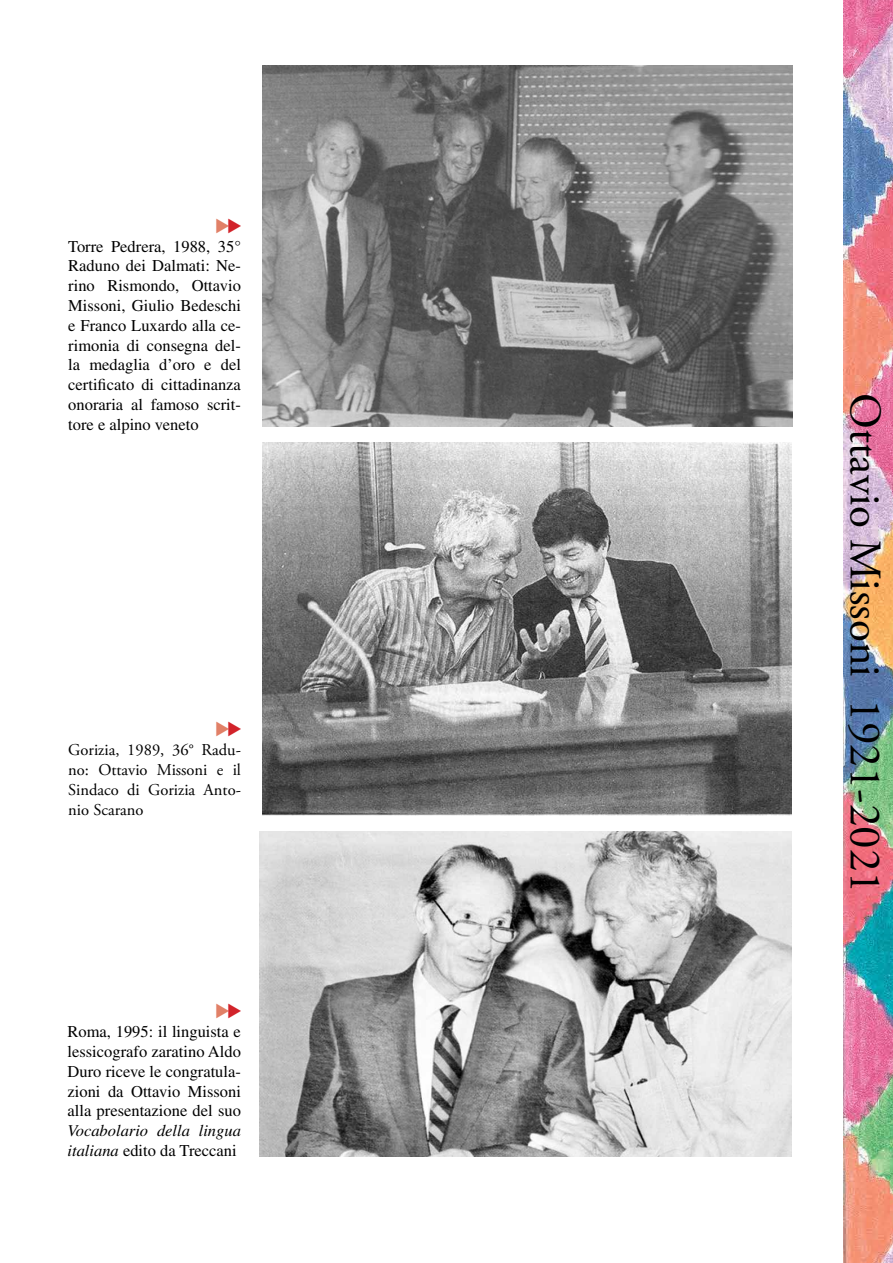
<style>
.page{position:relative;width:893px;height:1263px;background:#fff}
.page>*{position:absolute;margin:0;border:0;box-sizing:border-box;transform-origin:0 0}
.t1{font:45px "Adobe Garamond Pro";color:#000}
.t2{font:16.5px/19.8px "Times LT Std";color:#000;text-align:justify}
.t3{font:16.5px/19.8px "Adobe Garamond Pro";color:#000;text-align:justify}
.t4{font:italic 16.5px/19.8px "Times LT Std";color:#000}
.s1{font-style:normal}
</style>
<div class="page">
<img style="left:844px;top:0;width:49px;height:1263px">
<img style="left:259px;top:832px;width:533px;height:325px">
<img style="left:262px;top:65px;width:531px;height:361px">
<img style="left:262px;top:442px;width:530px;height:374px">
<p class="t2" style="left:68px;top:236px;width:174px">Torre Pedrera, 1988, 35° Raduno dei Dalmati: Ne&shy;rino Rismondo, Ottavio Missoni, Giulio Bedeschi e Franco Luxardo alla ce&shy;rimonia di consegna del&shy;la medaglia d’oro e del certificato di cittadinanza onoraria al famoso scrit&shy;tore e alpino veneto</p>
<p class="t3" style="left:68px;top:741px;width:174px">Gorizia, 1989, 36° Radu&shy;no: Ottavio Missoni e il Sindaco di Gorizia Anto&shy;nio Scarano</p>
<p class="t2" style="left:68px;top:1021px;width:175px">Roma, 1995: il linguista e lessicografo zaratino Aldo Duro riceve le congratula&shy;zioni da Ottavio Missoni alla presentazione del suo</p>
<p class="t4" style="left:68px;top:1121px;width:175px">Vocabolario della lingua italiana <span class="s1">edito da Treccani</span></p>
<h1 class="t1" style="left:892px;top:393px;width:502px;rotate:90deg">Ottavio Missoni 1921-2021</h1>
</div>
